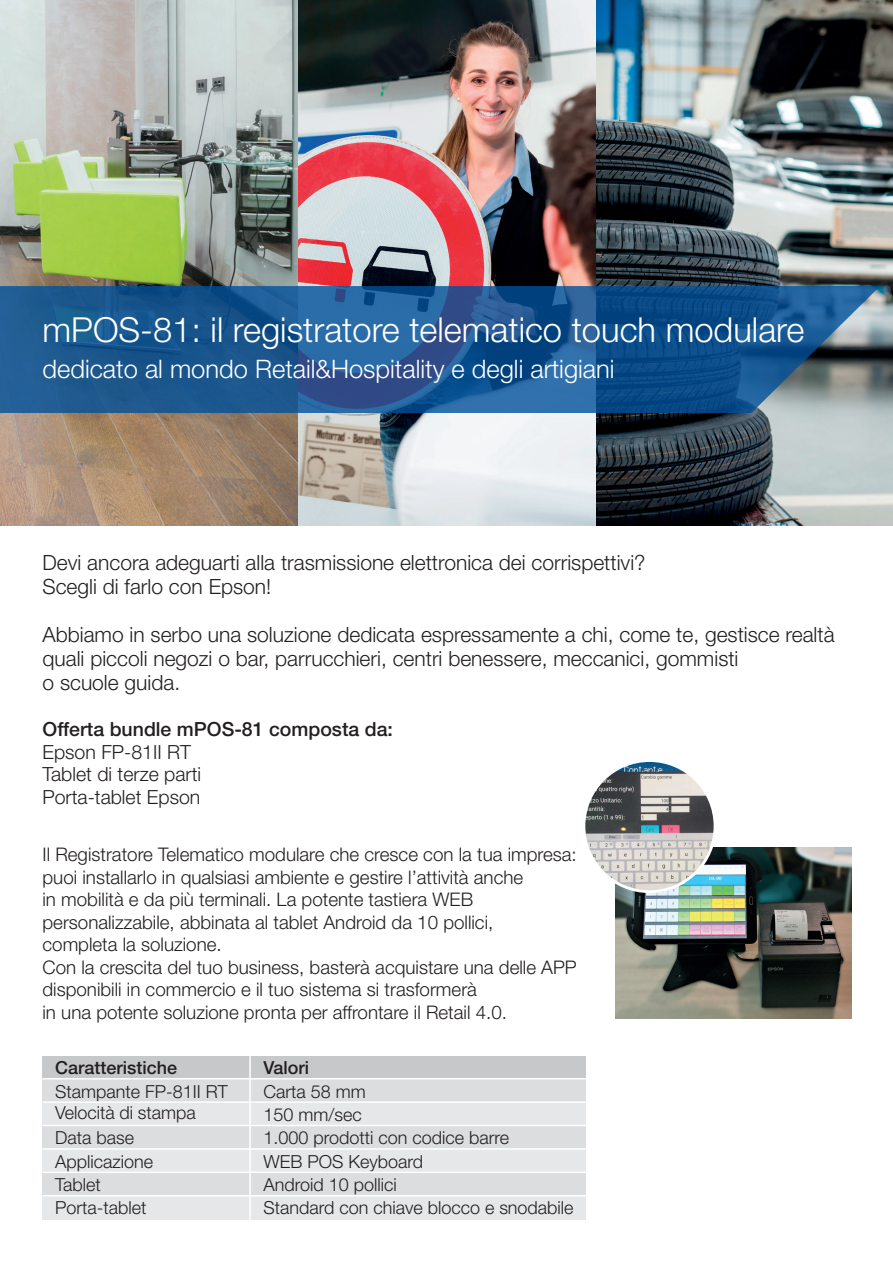
<style>
.page{position:relative;width:893px;height:1263px;background:#fff}
.page>*{position:absolute;margin:0;border:0;box-sizing:border-box;transform-origin:0 0}
.t1{font:300 34.5px "Helvetica Neue LT Std";color:#fff}
.t2{font:300 25.5px "Helvetica Neue LT Std";color:#fff}
.t3{font:300 21px/24px "Helvetica Neue LT Std";color:#231f20}
.t4{font:300 19.5px/22.5px "Helvetica Neue LT Std";color:#231f20}
.t5{font:500 19.5px "Helvetica Neue LT Std";color:#231f20}
.t6{font:300 18.75px/22.5px "Helvetica Neue LT Std";color:#231f20}
.t7{font:300 18px/23.4px "Helvetica Neue LT Std";color:#231f20}
.t8{font:500 18px "Helvetica Neue LT Std";color:#231f20}
</style>
<div class="page">
<img style="left:616px;top:847px;width:235px;height:171px">
<div style="left:43px;top:1056px;width:543px;height:23px;background:#c7c8ca"></div>
<div style="left:43px;top:1079px;width:196px;height:24px;background:#dcdddf"></div>
<div style="left:227px;top:1079px;width:359px;height:24px;background:#dcdddf"></div>
<div style="left:43px;top:1103px;width:196px;height:23px;background:#e6e7e9"></div>
<div style="left:227px;top:1103px;width:359px;height:23px;background:#e6e7e9"></div>
<div style="left:43px;top:1126px;width:196px;height:23px;background:#dcdddf"></div>
<div style="left:227px;top:1126px;width:359px;height:23px;background:#dcdddf"></div>
<div style="left:43px;top:1149px;width:196px;height:24px;background:#e6e7e9"></div>
<div style="left:227px;top:1149px;width:359px;height:24px;background:#e6e7e9"></div>
<div style="left:43px;top:1173px;width:196px;height:23px;background:#dcdddf"></div>
<div style="left:227px;top:1173px;width:359px;height:23px;background:#dcdddf"></div>
<div style="left:43px;top:1196px;width:196px;height:24px;background:#e6e7e9"></div>
<div style="left:227px;top:1196px;width:359px;height:24px;background:#e6e7e9"></div>
<hr style="left:249px;top:1056px;width:2px;height:164px;background:#fff">
<hr style="left:43px;top:1195px;width:543px;height:1px;background:#fff">
<hr style="left:43px;top:1171px;width:543px;height:2px;background:#fff">
<hr style="left:43px;top:1148px;width:543px;height:2px;background:#fff">
<hr style="left:43px;top:1125px;width:543px;height:1px;background:#fff">
<hr style="left:43px;top:1101px;width:543px;height:2px;background:#fff">
<hr style="left:43px;top:1078px;width:543px;height:1px;background:#fff">
<img style="left:0;top:0;width:893px;height:526px">
<svg style="left:0;top:286px;width:880px;height:127px;background:#215a90"></svg>
<img style="left:584px;top:760px;width:131px;height:132px;border-radius:66px">
<div style="left:583px;top:759px;width:133px;height:134px;border:3px solid #fff;border-radius:50%"></div>
<h1 class="t1" style="left:43px;top:309px;width:763px">mPOS-81: il registratore telematico touch modulare</h1>
<h2 class="t2" style="left:43px;top:354px;width:573px">dedicato al mondo Retail&amp;Hospitality e degli artigiani</h2>
<p class="t3" style="left:43px;top:550px;width:604px">Devi ancora adeguarti alla trasmissione elettronica dei corrispettivi?<br>Scegli di farlo con Epson!</p>
<p class="t3" style="left:43px;top:622px;width:794px">Abbiamo in serbo una soluzione dedicata espressamente a chi, come te, gestisce realtà quali piccoli negozi o bar, parrucchieri, centri benessere, meccanici, gommisti<br>o scuole guida.</p>
<p class="t5" style="left:43px;top:718px;width:352px">Offerta bundle mPOS-81 composta da:</p>
<p class="t4" style="left:43px;top:740px;width:160px">Epson FP‐81II RT<br>Tablet di terze parti<br>Porta‐tablet Epson</p>
<p class="t6" style="left:43px;top:843px;width:536px">Il Registratore Telematico modulare che cresce con la tua impresa: puoi installarlo in qualsiasi ambiente e gestire l’attività anche<br>in mobilità e da più terminali. La potente tastiera WEB personalizzabile, abbinata al tablet Android da 10 pollici,<br>completa la soluzione.<br>Con la crescita del tuo business, basterà acquistare una delle APP disponibili in commercio e il tuo sistema si trasformerà<br>in una potente soluzione pronta per affrontare il Retail 4.0.</p>
<p class="t8" style="left:55px;top:1057px;width:123px">Caratteristiche</p>
<p class="t7" style="left:55px;top:1080px;width:174px;line-height:21.5px">Stampante FP-81II RT<br>Velocità di stampa</p>
<p class="t7" style="left:55px;top:1126px;width:99px">Data base<br>Applicazione<br>Tablet<br>Porta-tablet</p>
<p class="t8" style="left:263px;top:1057px;width:47px">Valori</p>
<p class="t7" style="left:263px;top:1079px;width:312px">Carta 58 mm<br>150 mm/sec<br>1.000 prodotti con codice barre<br>WEB POS Keyboard<br>Android 10 pollici<br>Standard con chiave blocco e snodabile</p>
</div>
